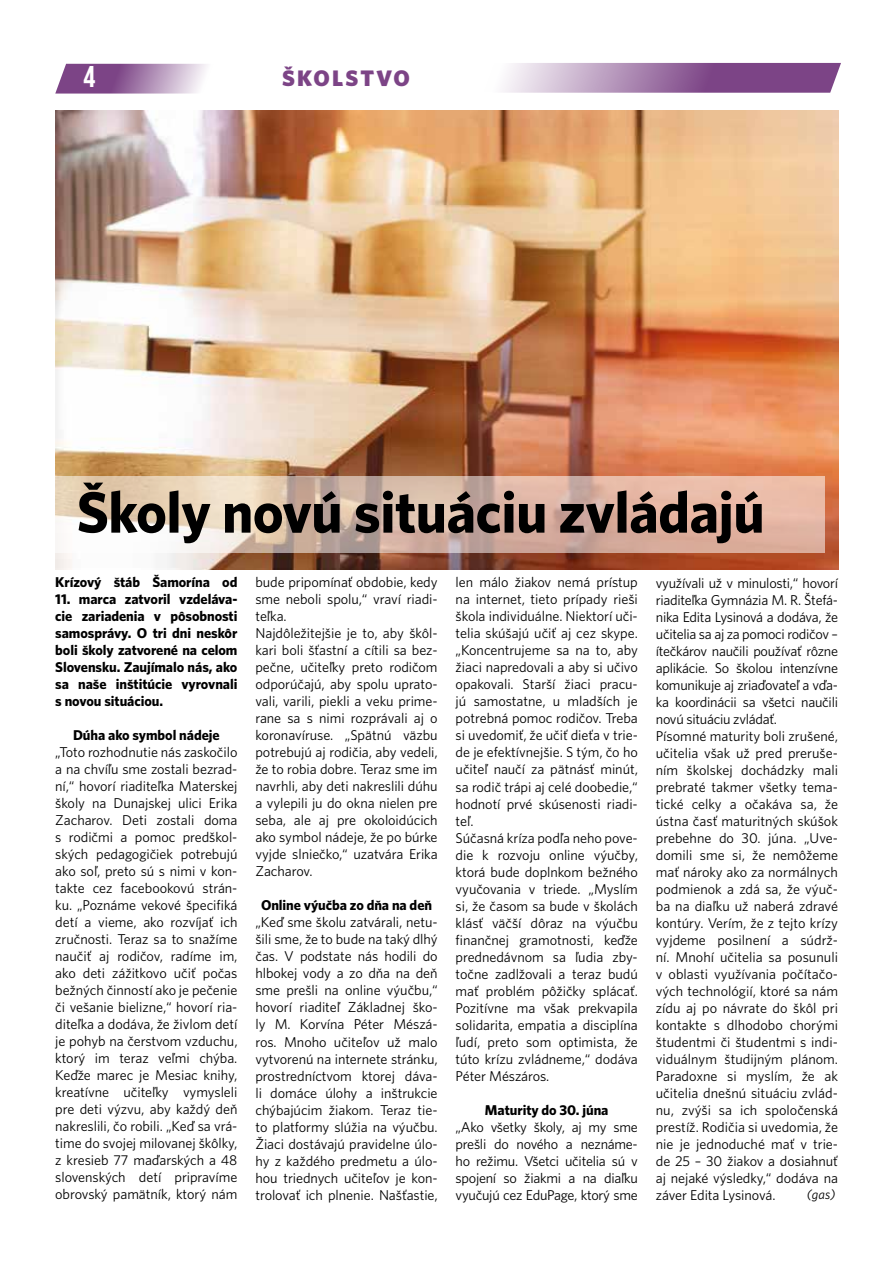
<style>
.page{position:relative;width:893px;height:1263px;background:#fff}
.page>*{position:absolute;margin:0;border:0;box-sizing:border-box;transform-origin:0 0}
.t1{font:58.5px "Whitney CE Bold";letter-spacing:-.01em;color:#000}
.t2{font:30px "Bebas Neue";color:#fff}
.t3{font:22.5px "Whitney CE Black";letter-spacing:.1em;color:#7c4486}
.t4{font:14.25px/17px "Whitney C Ebook";letter-spacing:-.005em;color:#000;text-align:justify}
.t5{font:14.25px/17px "Whitney CE Bold";letter-spacing:-.005em;color:#000;text-align:justify}
.t6{font:italic 13.5px "Whitney C Ebook";color:#000}
</style>
<div class="page">
<svg style="left:55px;top:64px;width:152px;height:30px;background:#a985b0"></svg>
<svg style="left:502px;top:63px;width:339px;height:30px;background:#a57fac"></svg>
<img style="left:55px;top:111px;width:783px;height:459px">
<svg style="left:55px;top:476px;width:770px;height:77px;background:#dcbdad"></svg>
<h2 class="t2" style="left:84px;top:60px;width:13px">4</h2>
<h3 class="t3" style="left:282px;top:64px;width:129px">ŠKOLSTVO</h3>
<h1 class="t1" style="left:77px;top:478px;width:690px">Školy novú situáciu zvládajú</h1>
<p class="t5" style="left:55px;top:573px;width:184px">Krízový štáb Šamorína od</p>
<p class="t5" style="left:55px;top:590px;width:184px">11. marca zatvoril vzdeláva&shy;cie zariadenia v pôsobnosti samosprávy. O tri dni neskôr boli školy zatvorené na celom Slovensku. Zaujímalo nás, ako sa naše inštitúcie vyrovnali s novou situáciou.</p>
<p class="t5" style="left:73px;top:726px;width:148px">Dúha ako symbol nádeje</p>
<p class="t4" style="left:55px;top:743px;width:184px">„Toto rozhodnutie nás zaskočilo a na chvíľu sme zostali bezrad&shy;ní,“ hovorí riaditeľka Materskej školy na Dunajskej ulici Erika Zacharov. Deti zostali doma s rodičmi a pomoc predškol&shy;ských pedagogičiek potrebujú ako soľ, preto sú s nimi v kon&shy;takte cez facebookovú strán&shy;ku. „Poznáme vekové špecifiká detí a vieme, ako rozvíjať ich zručnosti. Teraz sa to snažíme naučiť aj rodičov, radíme im, ako deti zážitkovo učiť počas bežných činností ako je pečenie či vešanie bielizne,“ hovorí ria&shy;diteľka a dodáva, že živlom detí je pohyb na čerstvom vzduchu, ktorý im teraz veľmi chýba.<br>Keďže marec je Mesiac knihy, kreatívne učiteľky vymysleli pre deti výzvu, aby každý deň nakreslili, čo robili. „Keď sa vrá&shy;time do svojej milovanej škôlky, z kresieb 77 maďarských a 48 slovenských detí pripravíme obrovský pamätník, ktorý nám</p>
<p class="t4" style="left:255px;top:573px;width:184px;text-align:left">bude pripomínať obdobie, kedy sme neboli spolu,“ vraví riadi&shy;teľka.<br>Najdôležitejšie je to, aby škôl&shy;kari boli šťastní a cítili sa bez&shy;pečne, učiteľky preto rodičom odporúčajú, aby spolu uprato&shy;vali, varili, piekli a veku prime&shy;rane sa s nimi rozprávali aj o koronavíruse. „Spätnú väzbu potrebujú aj rodičia, aby vedeli, že to robia dobre. Teraz sme im navrhli, aby deti nakreslili dúhu a vylepili ju do okna nielen pre seba, ale aj pre okoloidúcich ako symbol nádeje, že po búrke vyjde slniečko,“ uzatvára Erika<br>Zacharov.</p>
<p class="t5" style="left:261px;top:897px;width:173px">Online výučba zo dňa na deň</p>
<p class="t4" style="left:255px;top:914px;width:184px">„Keď sme školu zatvárali, netu&shy;šili sme, že to bude na taký dlhý čas. V podstate nás hodili do hlbokej vody a zo dňa na deň sme prešli na online výučbu,“ hovorí riaditeľ Základnej ško&shy;ly M. Korvína Péter Mészá&shy;ros. Mnoho učiteľov už malo vytvorenú na internete stránku, prostredníctvom ktorej dáva&shy;li domáce úlohy a inštrukcie chýbajúcim žiakom. Teraz tie&shy;to platformy slúžia na výučbu.<br>Žiaci dostávajú pravidelne úlo&shy;hy z každého predmetu a úlo&shy;hou triednych učiteľov je kon&shy;trolovať ich plnenie. Našťastie,</p>
<p class="t4" style="left:456px;top:574px;width:184px;text-align:left">len málo žiakov nemá prístup na internet, tieto prípady rieši škola individuálne. Niektorí uči&shy;telia skúšajú učiť aj cez skype. „Koncentrujeme sa na to, aby žiaci napredovali a aby si učivo opakovali. Starší žiaci pracu&shy;jú samostatne, u mladších je potrebná pomoc rodičov. Treba si uvedomiť, že učiť dieťa v trie&shy;de je efektívnejšie. S tým, čo ho učiteľ naučí za pätnásť minút, sa rodič trápi aj celé doobedie,“ hodnotí prvé skúsenosti riadi&shy;teľ.<br>Súčasná kríza podľa neho pove&shy;die k rozvoju online výučby, ktorá bude doplnkom bežného vyučovania v triede. „Myslím si, že časom sa bude v školách klásť väčší dôraz na výučbu finančnej gramotnosti, keďže prednedávnom sa ľudia zby&shy;točne zadlžovali a teraz budú mať problém pôžičky splácať.<br>Pozitívne ma však prekvapila solidarita, empatia a disciplína ľudí, preto som optimista, že túto krízu zvládneme,“ dodáva<br>Péter Mészáros.</p>
<p class="t5" style="left:485px;top:1101px;width:125px">Maturity do 30. júna</p>
<p class="t4" style="left:456px;top:1118px;width:184px">„Ako všetky školy, aj my sme prešli do nového a neznáme&shy;ho režimu. Všetci učitelia sú v spojení so žiakmi a na diaľku vyučujú cez EduPage, ktorý sme</p>
<p class="t4" style="left:656px;top:574px;width:184px;text-align:left">využívali už v minulosti,“ hovorí riaditeľka Gymnázia M. R. Štefá&shy;nika Edita Lysinová a dodáva, že učitelia sa aj za pomoci rodičov – ítečkárov naučili používať rôzne aplikácie. So školou intenzívne komunikuje aj zriaďovateľ a vďa&shy;ka koordinácii sa všetci naučili novú situáciu zvládať.<br>Písomné maturity boli zrušené, učitelia však už pred preruše&shy;ním školskej dochádzky mali prebraté takmer všetky tema&shy;tické celky a očakáva sa, že ústna časť maturitných skúšok prebehne do 30. júna. „Uve&shy;domili sme si, že nemôžeme mať nároky ako za normálnych podmienok a zdá sa, že výuč&shy;ba na diaľku už naberá zdravé kontúry. Verím, že z tejto krízy vyjdeme posilnení a súdrž&shy;ní. Mnohí učitelia sa posunuli v oblasti využívania počítačo&shy;vých technológií, ktoré sa nám zídu aj po návrate do škôl pri kontakte s dlhodobo chorými študentmi či študentmi s indi&shy;viduálnym študijným plánom.<br>Paradoxne si myslím, že ak učitelia dnešnú situáciu zvlád&shy;nu, zvýši sa ich spoločenská prestíž. Rodičia si uvedomia, že nie je jednoduché mať v trie&shy;de 25 – 30 žiakov a dosiahnuť aj nejaké výsledky,“ dodáva na záver Edita Lysinová.</p>
<p class="t6" style="left:807px;top:1187px;width:30px">(gas)</p>
</div>
